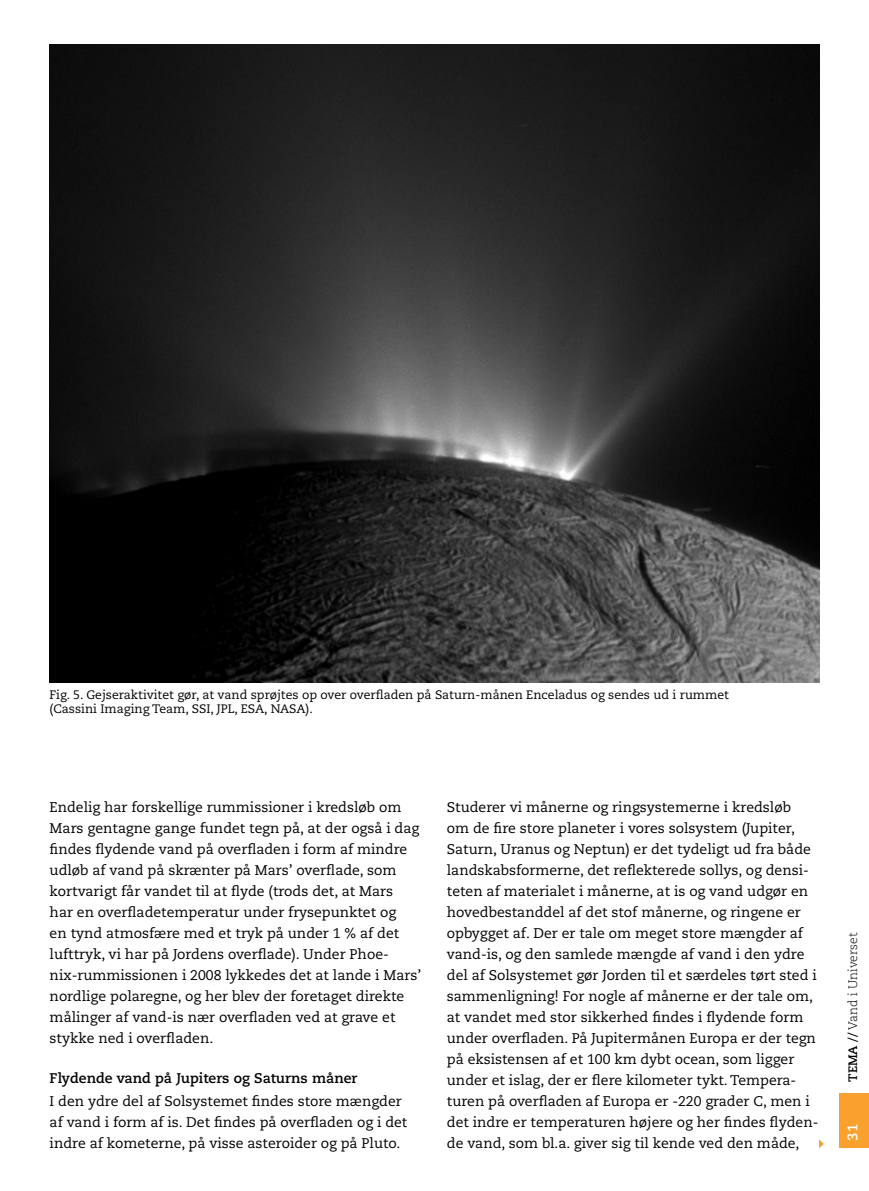
<style>
.page{position:relative;width:869px;height:1191px;background:#fff}
.page>*{position:absolute;margin:0;border:0;box-sizing:border-box;transform-origin:0 0}
.t1{font:14px/21px "Caecilia LT Std";color:#000}
.t2{font:700 14px "Caecilia LT Std";color:#000}
.t3{font:700 14px "Caecilia LT Std";color:#fff}
.t4{font:12.25px/14px "Caecilia LT Std";color:#000}
.t5{font:300 12.25px "Caecilia LT Std";color:#000}
.s1{font-weight:700}
</style>
<div class="page">
<div style="left:838px;top:1093px;width:30px;height:55px;background:#f9a12c"></div>
<img style="left:50px;top:45px;width:769px;height:637px">
<svg style="left:819px;top:1139px;width:4px;height:9px"></svg>
<p class="t4" style="left:50px;top:687px;width:680px">Fig. 5. Gejseraktivitet gør, at vand sprøjtes op over overfladen på Saturn-månen Enceladus og sendes ud i rummet (Cassini Imaging Team, SSI, JPL, ESA, NASA).</p>
<p class="t1" style="left:50px;top:796px;width:373px">Endelig har forskellige rummissioner i kredsløb om Mars gentagne gange fundet tegn på, at der også i dag findes flydende vand på overfladen i form af mindre udløb af vand på skrænter på Mars’ overflade, som kortvarigt får vandet til at flyde (trods det, at Mars<br>har en overfladetemperatur under frysepunktet og<br>en tynd atmosfære med et tryk på under 1 % af det lufttryk, vi har på Jordens overflade). Under Phoe&shy;nix-rummissionen i 2008 lykkedes det at lande i Mars’ nordlige polaregne, og her blev der foretaget direkte målinger af vand-is nær overfladen ved at grave et stykke ned i overfladen.</p>
<p class="t2" style="left:50px;top:1070px;width:309px">Flydende vand på Jupiters og Saturns måner</p>
<p class="t1" style="left:50px;top:1090px;width:359px">I den ydre del af Solsystemet findes store mængder af vand i form af is. Det findes på overfladen og i det indre af kometerne, på visse asteroider og på Pluto.</p>
<p class="t1" style="left:446px;top:796px;width:373px">Studerer vi månerne og ringsystemerne i kredsløb<br>om de fire store planeter i vores solsystem (Jupiter, Saturn, Uranus og Neptun) er det tydeligt ud fra både landskabsformerne, det reflekterede sollys, og densi&shy;teten af materialet i månerne, at is og vand udgør en hovedbestanddel af det stof månerne, og ringene er opbygget af. Der er tale om meget store mængder af vand-is, og den samlede mængde af vand i den ydre del af Solsystemet gør Jorden til et særdeles tørt sted i sammenligning! For nogle af månerne er der tale om, at vandet med stor sikkerhed findes i flydende form under overfladen. På Jupitermånen Europa er der tegn på eksistensen af et 100 km dybt ocean, som ligger under et islag, der er flere kilometer tykt. Tempera&shy;turen på overfladen af Europa er -220 grader C, men i det indre er temperaturen højere og her findes flyden&shy;de vand, som bl.a. giver sig til kende ved den måde,</p>
<p class="t5" style="left:845px;top:1081px;width:151px;rotate:-90deg"><span class="s1">TEMA //</span> Vand i Universet</p>
<p class="t3" style="left:843px;top:1140px;width:18px;rotate:-90deg">31</p>
</div>
